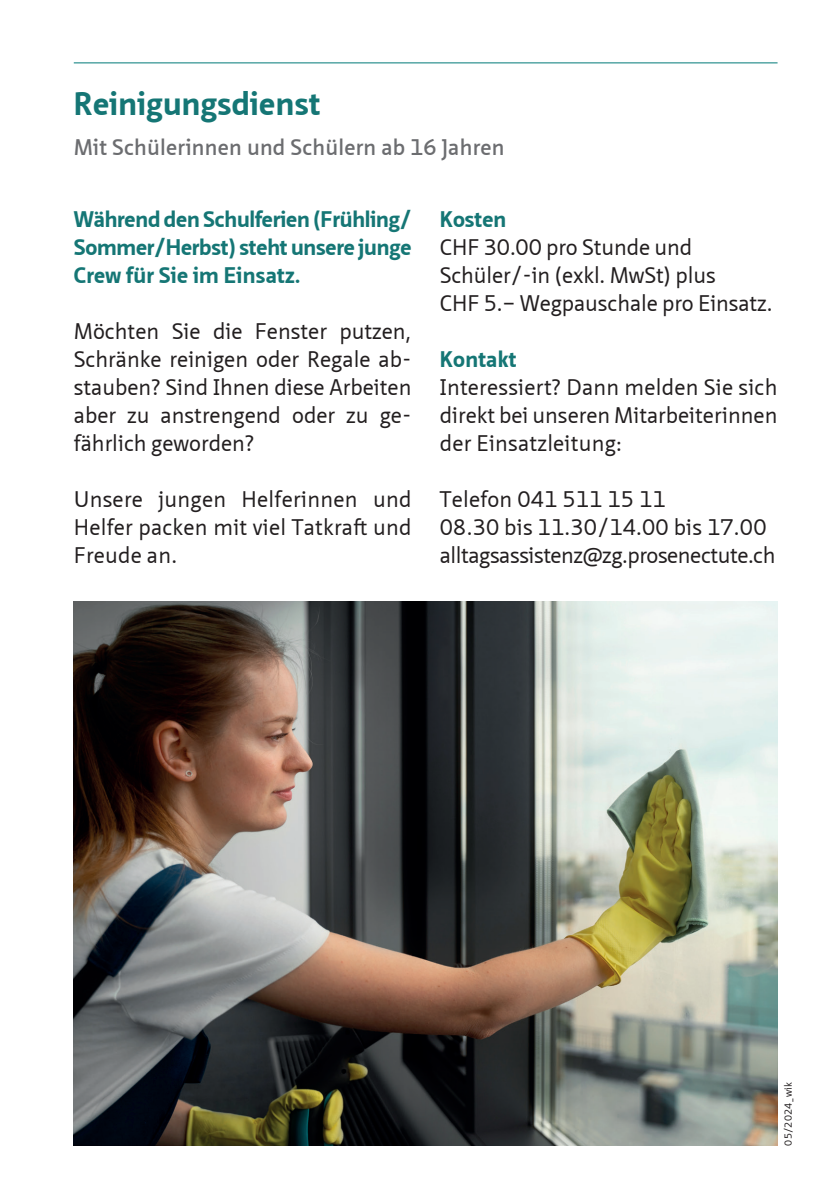
<style>
.page{position:relative;width:840px;height:1191px;background:#fff}
.page>*{position:absolute;margin:0;border:0;box-sizing:border-box;transform-origin:0 0}
.t1{font:700 32px "Neue Sans Pro";letter-spacing:.01em;color:#157675}
.t2{font:22px/28px "Neue Sans Pro";color:#231f20;text-align:justify}
.t3{font:700 22px/28px "Neue Sans Pro";letter-spacing:-.01em;color:#157675;text-align:justify}
.t4{font:22px/28px "Neue Sans Pro";letter-spacing:-.02em;color:#231f20}
.t5{font:600 22px "Neue Sans Pro";letter-spacing:.01em;color:#6c6d70}
.t6{font:700 22px "Neue Sans Pro";letter-spacing:.01em;color:#157675}
.t7{font:10px "Neue Sans Pro";letter-spacing:.02em;color:#231f20}
</style>
<div class="page">
<hr style="left:74px;top:62px;width:703px;height:1px;background:#007a78">
<img style="left:74px;top:601px;width:703px;height:544px">
<h1 class="t1" style="left:74px;top:83px;width:248px">Reinigungsdienst</h1>
<p class="t5" style="left:74px;top:133px;width:432px">Mit Schülerinnen und Schülern ab 16 Jahren</p>
<p class="t3" style="left:74px;top:204px;width:339px">Während den Schulferien (Frühling/ Sommer/Herbst) steht unsere junge Crew für Sie im Einsatz.</p>
<p class="t2" style="left:74px;top:316px;width:339px">Möchten Sie die Fenster putzen, Schränke reinigen oder Regale ab&shy;stauben? Sind Ihnen diese Arbeiten aber zu anstrengend oder zu ge&shy;fährlich geworden?</p>
<p class="t2" style="left:74px;top:484px;width:339px">Unsere jungen Helferinnen und Helfer packen mit viel Tatkraft und Freude an.</p>
<p class="t3" style="left:439px;top:204px;width:68px">Kosten</p>
<p class="t2" style="left:439px;top:232px;width:334px;text-align:left">CHF 30.00 pro Stunde und<br>Schüler/-in (exkl. MwSt) plus<br>CHF 5.– Wegpauschale pro Einsatz.</p>
<p class="t6" style="left:439px;top:344px;width:78px">Kontakt</p>
<p class="t2" style="left:439px;top:372px;width:339px">Interessiert? Dann melden Sie sich direkt bei unseren Mitarbeiterinnen der Einsatzleitung:</p>
<p class="t4" style="left:439px;top:484px;width:337px">Telefon 041 511 15 11<br>08.30 bis 11.30/14.00 bis 17.00 alltagsassistenz@zg.prosenectute.ch</p>
<p class="t7" style="left:781px;top:1145px;width:65px;rotate:-90deg">05/2024_wik</p>
</div>
